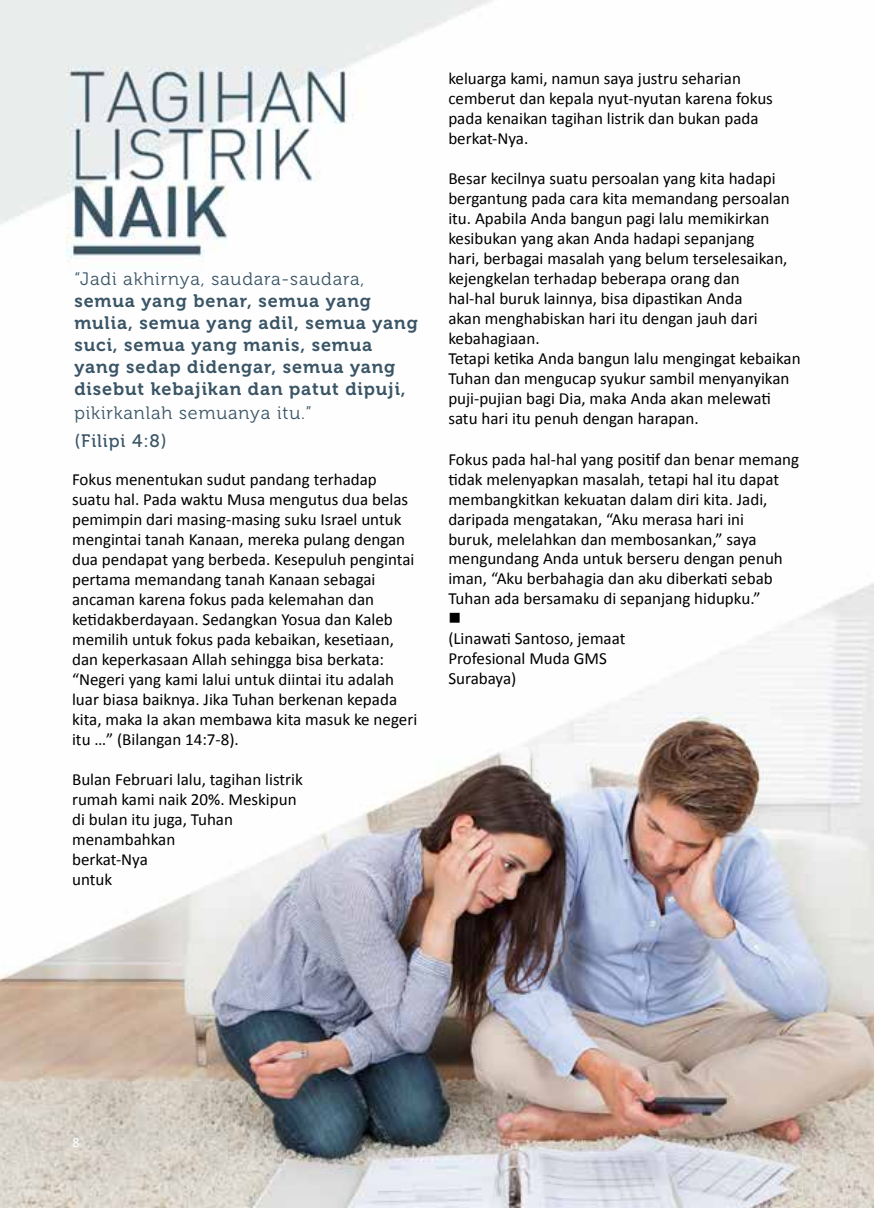
<style>
.page{position:relative;width:874px;height:1208px;background:#fff}
.page>*{position:absolute;margin:0;border:0;box-sizing:border-box;transform-origin:0 0}
.t1{font:18px/22px "Museo 700";letter-spacing:.05em;color:#3a5566}
.t2{font:18px "Museo 300";letter-spacing:.05em;color:#3a5566}
.t3{font:18px "Museo 500";letter-spacing:.05em;color:#3a5566}
.t4{font:17px/20px "Calibri";color:#000}
.t5{font:17px "Wingdings";color:#000}
.t6{font:14px "Calibri";color:#fff}
</style>
<div class="page">
<img style="left:0;top:0;width:873px;height:1208px">
<p class="t2" style="left:74px;top:269px;width:291px">“Jadi akhirnya, saudara-saudara,</p>
<p class="t1" style="left:74px;top:290px;width:345px">semua yang benar, semua yang mulia, semua yang adil, semua yang suci, semua yang manis, semua yang sedap didengar, semua yang disebut kebajikan dan patut dipuji,</p>
<p class="t2" style="left:74px;top:403px;width:239px">pikirkanlah semuanya itu.”</p>
<p class="t3" style="left:74px;top:431px;width:94px">(Filipi 4:8)</p>
<p class="t4" style="left:72px;top:469px;width:346px">Fokus menentukan sudut pandang terhadap suatu hal. Pada waktu Musa mengutus dua belas pemimpin dari masing-masing suku Israel untuk mengintai tanah Kanaan, mereka pulang dengan dua pendapat yang berbeda. Kesepuluh pengintai pertama memandang tanah Kanaan sebagai ancaman karena fokus pada kelemahan dan ketidakberdayaan. Sedangkan Yosua dan Kaleb memilih untuk fokus pada kebaikan, kesetiaan, dan keperkasaan Allah sehingga bisa berkata: “Negeri yang kami lalui untuk diintai itu adalah luar biasa baiknya. Jika Tuhan berkenan kepada kita, maka Ia akan membawa kita masuk ke negeri itu …” (Bilangan 14:7-8).</p>
<p class="t4" style="left:72px;top:769px;width:232px">Bulan Februari lalu, tagihan listrik rumah kami naik 20%. Meskipun di bulan itu juga, Tuhan menambahkan<br>berkat-Nya<br>untuk</p>
<p class="t4" style="left:448px;top:69px;width:326px">keluarga kami, namun saya justru seharian cemberut dan kepala nyut-nyutan karena fokus pada kenaikan tagihan listrik dan bukan pada berkat-Nya.</p>
<p class="t4" style="left:448px;top:169px;width:353px">Besar kecilnya suatu persoalan yang kita hadapi bergantung pada cara kita memandang persoalan itu. Apabila Anda bangun pagi lalu memikirkan kesibukan yang akan Anda hadapi sepanjang<br>hari, berbagai masalah yang belum terselesaikan, kejengkelan terhadap beberapa orang dan<br>hal-hal buruk lainnya, bisa dipastikan Anda<br>akan menghabiskan hari itu dengan jauh dari kebahagiaan.<br>Tetapi ketika Anda bangun lalu mengingat kebaikan Tuhan dan mengucap syukur sambil menyanyikan puji-pujian bagi Dia, maka Anda akan melewati satu hari itu penuh dengan harapan.</p>
<p class="t4" style="left:448px;top:449px;width:352px">Fokus pada hal-hal yang positif dan benar memang tidak melenyapkan masalah, tetapi hal itu dapat membangkitkan kekuatan dalam diri kita. Jadi, daripada mengatakan, “Aku merasa hari ini<br>buruk, melelahkan dan membosankan,” saya mengundang Anda untuk berseru dengan penuh iman, “Aku berbahagia dan aku diberkati sebab Tuhan ada bersamaku di sepanjang hidupku.”</p>
<p class="t5" style="left:448px;top:609px;width:14px">■</p>
<p class="t4" style="left:448px;top:629px;width:178px">(Linawati Santoso, jemaat<br>Profesional Muda GMS<br>Surabaya)</p>
<p class="t6" style="left:72px;top:1133px;width:9px">8</p>
</div>
